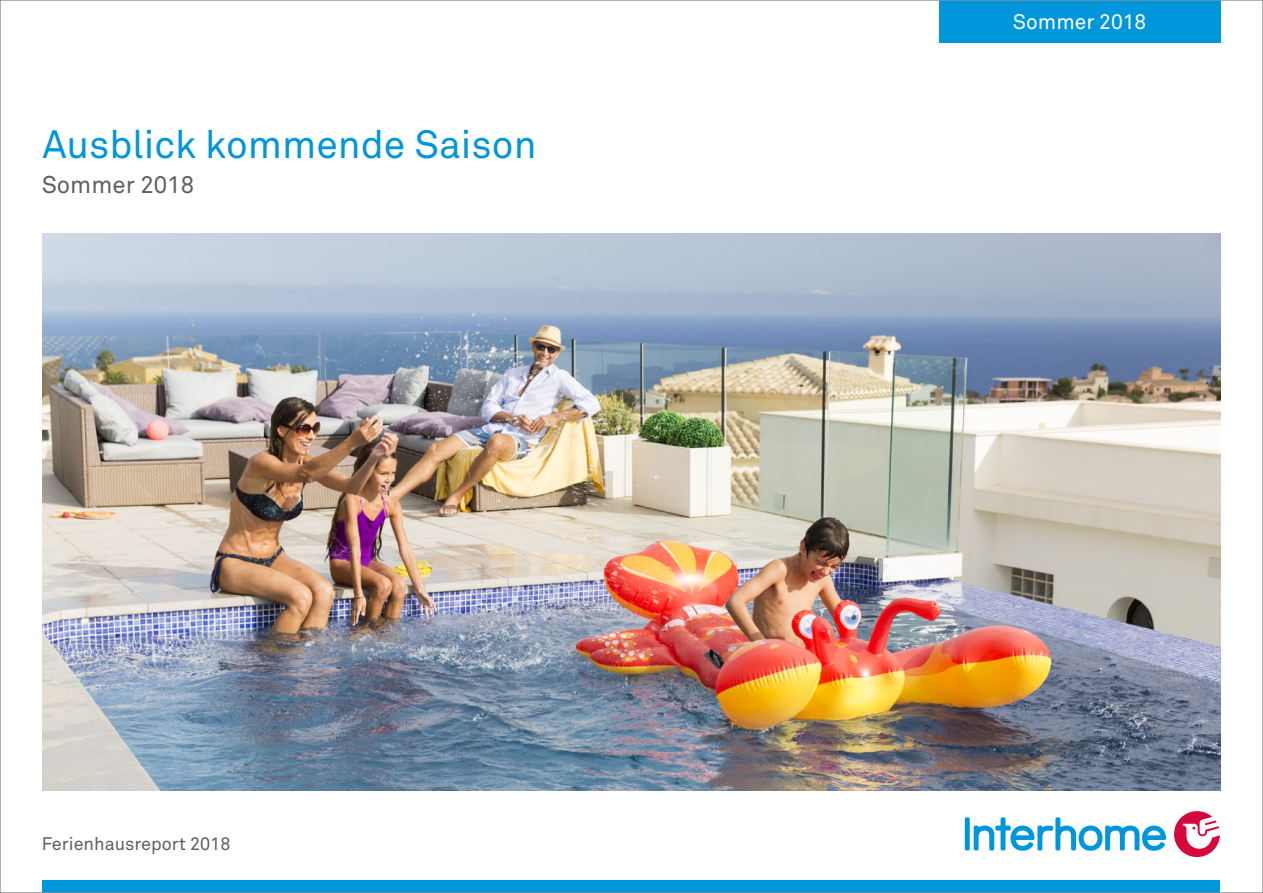
<style>
.page{position:relative;width:1263px;height:893px;background:#fff}
.page>*{position:absolute;margin:0;border:0;box-sizing:border-box;transform-origin:0 0}
.t1{font:39px "Akkurat Pro";color:#0096db}
.t2{font:24px "Akkurat Pro";color:#5f5f62}
.t3{font:21px "Akkurat Pro";color:#fff}
.t4{font:18px "Akkurat Pro";color:#5f5f62}
</style>
<div class="page">
<div style="left:43px;top:880px;width:1177px;height:13px;background:#0096db"></div>
<div style="left:965px;top:817px;width:5px;height:33px;background:#0096db;border-radius:2px"></div>
<svg style="left:974px;top:817px;width:192px;height:34px"></svg>
<svg style="left:1174px;top:811px;width:46px;height:46px"></svg>
<div style="left:939px;top:0;width:281px;height:43px;background:#0096db"></div>
<img style="left:43px;top:234px;width:1177px;height:557px">
<p class="t1" style="left:43px;top:122px;width:495px">Ausblick kommende Saison</p>
<p class="t2" style="left:42px;top:170px;width:154px">Sommer 2018</p>
<p class="t4" style="left:42px;top:834px;width:190px">Ferienhausreport 2018</p>
<p class="t3" style="left:1013px;top:10px;width:135px">Sommer 2018</p>
</div>
